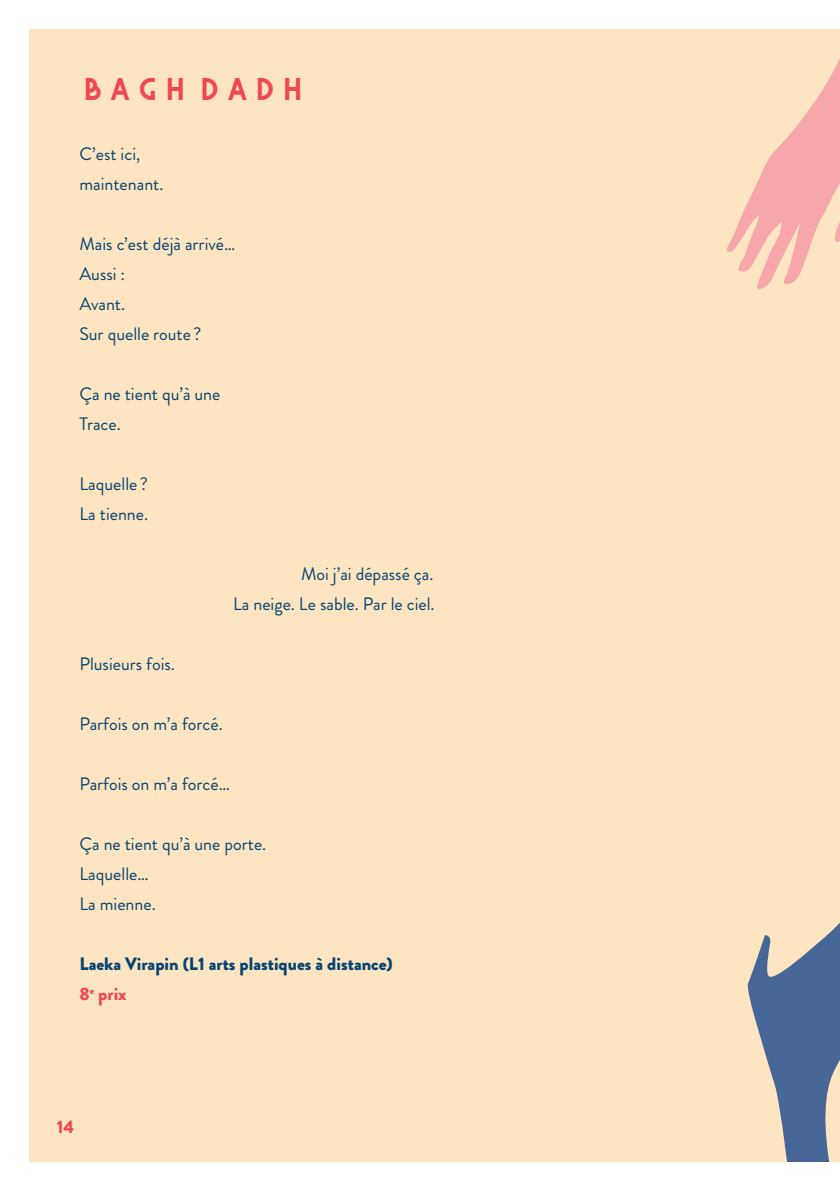
<style>
.page{position:relative;width:840px;height:1191px;background:#fff}
.page>*{position:absolute;margin:0;border:0;box-sizing:border-box;transform-origin:0 0}
.t1{font:34px "Grotesk";color:#ef4850}
.t2{font:18px/30px "Brandon Grotesque";color:#044372}
.t3{font:900 18px/30px "Brandon Grotesque";color:#044372}
.t4{font:900 18px "Brandon Grotesque";color:#ef4850}
.s1{color:#ef4850}
</style>
<div class="page">
<div style="left:0;top:0;width:839px;height:1191px;background:#fee5c1"></div>
<svg style="left:725px;top:28px;width:114px;height:261px"></svg>
<svg style="left:747px;top:923px;width:92px;height:239px;fill:#466698"></svg>
<div style="left:0;top:0;width:839px;height:28px;background:#fff"></div>
<div style="left:0;top:0;width:28px;height:1191px;background:#fff"></div>
<div style="left:0;top:1162px;width:839px;height:29px;background:#fff"></div>
<h1 class="t1" style="left:79px;top:74px;width:228px">Bagh dadh</h1>
<p class="t2" style="left:79px;top:139px;width:85px">C’est ici, maintenant.</p>
<p class="t2" style="left:79px;top:229px;width:157px">Mais c’est déjà arrivé…<br>Aussi :<br>Avant.<br>Sur quelle route ?</p>
<p class="t2" style="left:79px;top:379px;width:142px">Ça ne tient qu’à une<br>Trace.</p>
<p class="t2" style="left:79px;top:469px;width:70px">Laquelle ?<br>La tienne.</p>
<p class="t2" style="left:79px;top:649px;width:97px">Plusieurs fois.</p>
<p class="t2" style="left:233px;top:559px;width:203px;text-align:right">Moi j’ai dépassé ça.<br>La neige. Le sable. Par le ciel.</p>
<p class="t2" style="left:79px;top:709px;width:145px">Parfois on m’a forcé.</p>
<p class="t2" style="left:79px;top:769px;width:152px">Parfois on m’a forcé…</p>
<p class="t2" style="left:79px;top:829px;width:188px">Ça ne tient qu’à une porte.<br>Laquelle…<br>La mienne.</p>
<p class="t3" style="left:79px;top:949px;width:314px">Laeka Virapin (L1 arts plastiques à distance)<br><span class="s1">8</span><sup>e</sup> <span class="s1">prix</span></p>
<p class="t4" style="left:57px;top:1113px;width:19px">14</p>
</div>
